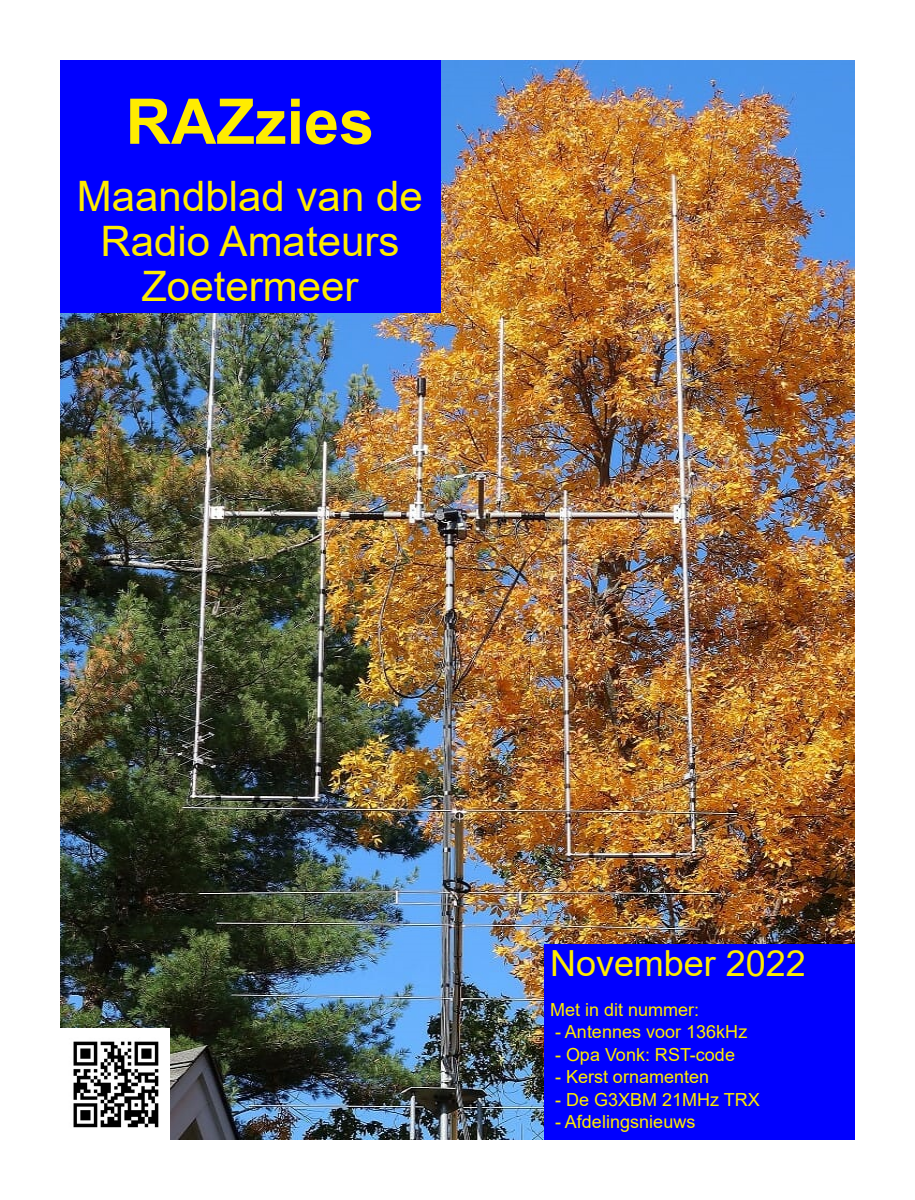
<style>
.page{position:relative;width:915px;height:1200px;background:#fff}
.page>*{position:absolute;margin:0;border:0;box-sizing:border-box;transform-origin:0 0}
.t1{font:700 63px "Arial";color:#ffec00}
.t2{font:42px/45px "Arial";color:#ffec00;text-align:center}
.t3{font:36px "Arial";color:#ffec00}
.t4{font:18px "Arial";color:#ffec00}
</style>
<div class="page">
<img style="left:60px;top:60px;width:795px;height:1080px">
<div style="left:60px;top:60px;width:381px;height:253px;background:#00f"></div>
<div style="left:544px;top:944px;width:311px;height:196px;background:#00f"></div>
<img style="left:60px;top:1029px;width:110px;height:111px">
<h1 class="t1" style="left:126px;top:87px;width:250px">RAZzies</h1>
<h2 class="t2" style="left:77px;top:174px;width:348px">Maandblad van de<br>Radio Amateurs<br>Zoetermeer</h2>
<h3 class="t3" style="left:550px;top:944px;width:257px">November 2022</h3>
<p class="t4" style="left:550px;top:1000px;width:151px">Met in dit nummer:</p>
<p class="t4" style="left:555px;top:1022px;width:194px">- Antennes voor 136kHz</p>
<p class="t4" style="left:555px;top:1045px;width:181px">- Opa Vonk: RST-code</p>
<p class="t4" style="left:555px;top:1067px;width:156px">- Kerst ornamenten</p>
<p class="t4" style="left:555px;top:1090px;width:206px">- De G3XBM 21MHz TRX</p>
<p class="t4" style="left:555px;top:1112px;width:142px">- Afdelingsnieuws</p>
</div>
